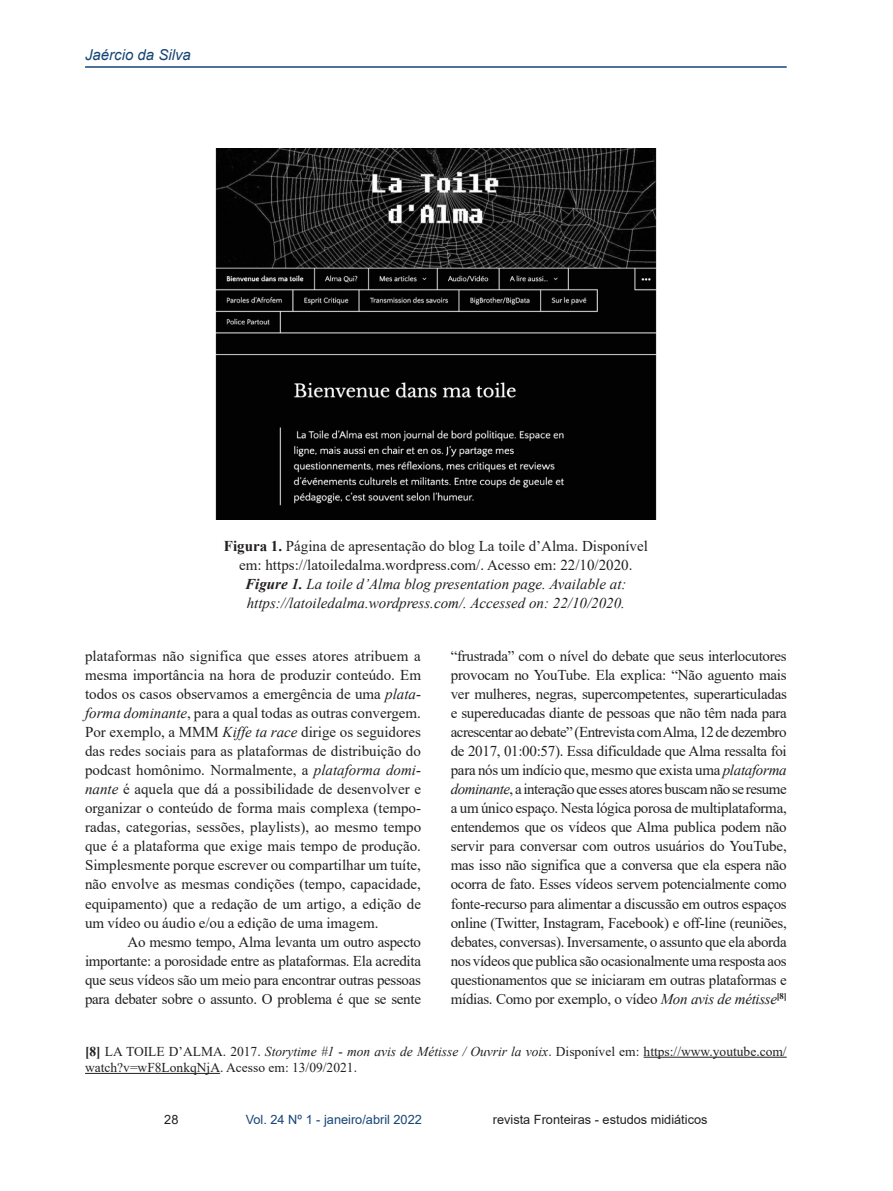
<style>
.page{position:relative;width:893px;height:1191px;background:#fff}
.page>*{position:absolute;margin:0;border:0;box-sizing:border-box;transform-origin:0 0}
.TEXTO{font:15px/19px "Times New Roman";letter-spacing:-.02em;color:#231f20;text-align:justify}
.LEGENDAS{font:15px/18.8px "Times New Roman";color:#231f20;text-align:center}
.LEGENDAS-2{font:italic 15px/18.8px "Times New Roman";color:#231f20}
.t1{font:italic 15px "Arial";color:#164476}
.NOTA_RODAPE_s__fio{font:13.5px/16.2px "Times New Roman";color:#231f20}
.t2{font:12.75px "Arial";color:#231f20}
.t3{font:12.75px "Arial";color:#164476}
.s1{font-weight:700}
.s2{font-style:italic}
</style>
<div class="page">
<hr style="left:85px;top:66px;width:702px;height:2px;background:#164476">
<hr style="left:644px;top:1056px;width:143px;height:1px;background:#231f20">
<hr style="left:85px;top:1073px;width:135px;height:1px;background:#231f20">
<img style="left:215px;top:149px;width:442px;height:370px">
<p class="t1" style="left:85px;top:45px;width:107px">Jaércio da Silva</p>
<p class="LEGENDAS" style="left:224px;top:536px;width:426px"><span class="s1">Figura 1.</span> Página de apresentação do blog La toile d’Alma. Disponível em: https://latoiledalma.wordpress.com/. Acesso em: 22/10/2020.</p>
<p class="LEGENDAS-2" style="left:245px;top:574px;width:383px"><span class="s1">Figure 1.</span> La toile d’Alma blog presentation page. Available at: https://latoiledalma.wordpress.com/. Accessed on: 22/10/2020.</p>
<p class="TEXTO" style="left:85px;top:646px;width:338px">plataformas não significa que esses atores atribuem a mesma importância na hora de produzir conteúdo. Em todos os casos observamos a emergência de uma <span class="s2">plata&shy;forma dominante</span>, para a qual todas as outras convergem.<br>Por exemplo, a MMM <span class="s2">Kiffe ta race</span> dirige os seguidores das redes sociais para as plataformas de distribuição do podcast homônimo. Normalmente, a <span class="s2">plataforma domi&shy;nante</span> é aquela que dá a possibilidade de desenvolver e organizar o conteúdo de forma mais complexa (tempo&shy;radas, categorias, sessões, playlists), ao mesmo tempo que é a plataforma que exige mais tempo de produção.<br>Simplesmente porque escrever ou compartilhar um tuíte, não envolve as mesmas condições (tempo, capacidade, equipamento) que a redação de um artigo, a edição de um vídeo ou áudio e/ou a edição de uma imagem.</p>
<p class="TEXTO" style="left:85px;top:931px;width:338px;text-indent:43px">Ao mesmo tempo, Alma levanta um outro aspecto importante: a porosidade entre as plataformas. Ela acredita que seus vídeos são um meio para encontrar outras pessoas para debater sobre o assunto. O problema é que se sente</p>
<p class="TEXTO" style="left:451px;top:646px;width:338px">“frustrada” com o nível do debate que seus interlocutores provocam no YouTube. Ela explica: “Não aguento mais ver mulheres, negras, supercompetentes, superarticuladas e supereducadas diante de pessoas que não têm nada para acrescentar ao debate” (Entrevista com Alma, 12 de dezembro de 2017, 01:00:57). Essa dificuldade que Alma ressalta foi para nós um indício que, mesmo que exista uma <span class="s2">plataforma dominante</span>, a interação que esses atores buscam não se resume a um único espaço. Nesta lógica porosa de multiplataforma, entendemos que os vídeos que Alma publica podem não servir para conversar com outros usuários do YouTube, mas isso não significa que a conversa que ela espera não ocorra de fato. Esses vídeos servem potencialmente como fonte-recurso para alimentar a discussão em outros espaços online (Twitter, Instagram, Facebook) e off-line (reuniões, debates, conversas). Inversamente, o assunto que ela aborda nos vídeos que publica são ocasionalmente uma resposta aos questionamentos que se iniciaram em outras plataformas e mídias. Como por exemplo, o vídeo <span class="s2">Mon avis de métisse</span><sup>[8]</sup></p>
<p class="NOTA_RODAPE_s__fio" style="left:85px;top:1042px;width:703px"><span class="s1">[8]</span> LA TOILE D’ALMA. 2017. <span class="s2">Storytime #1 - mon avis de Métisse / Ouvrir la voix</span>. Disponível em: https://www.youtube.com/ watch?v=wF8LonkqNjA. Acesso em: 13/09/2021.</p>
<p class="t2" style="left:164px;top:1110px;width:16px">28</p>
<p class="t3" style="left:246px;top:1110px;width:178px">Vol. 24 Nº 1 - janeiro/abril 2022</p>
<p class="t2" style="left:493px;top:1110px;width:216px">revista Fronteiras - estudos midiáticos</p>
</div>
